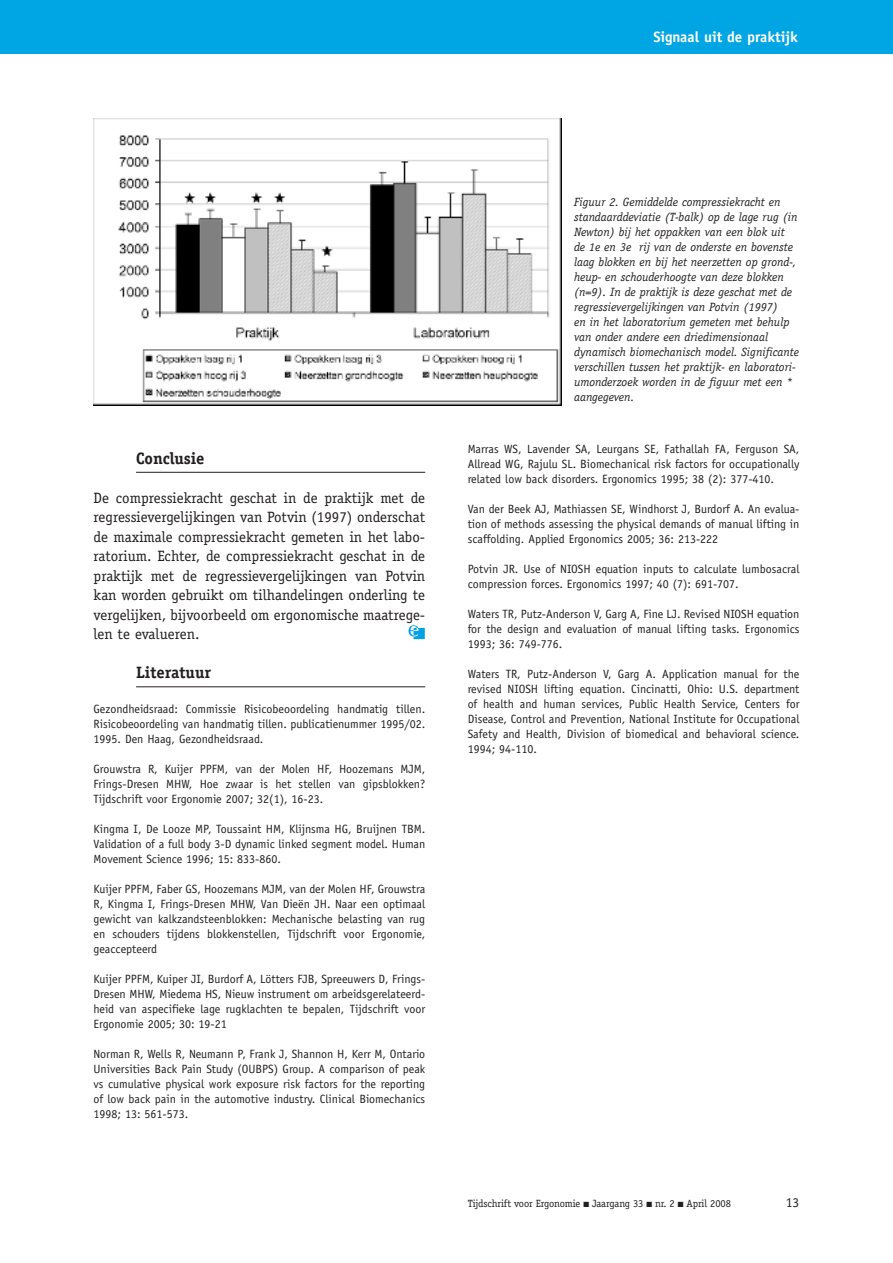
<style>
.page{position:relative;width:893px;height:1263px;background:#fff}
.page>*{position:absolute;margin:0;border:0;box-sizing:border-box;transform-origin:0 0}
.t1{font:700 16.5px "Officina Serif LT";color:#231f20}
.t2{font:15px/19.5px "Officina Serif LT";color:#231f20;text-align:justify}
.t3{font:700 15px "Officina Sans LT";color:#fff}
.t4{font:13.5px "Officina Serif LT";color:#231f20}
.t5{font:12px/15px "Officina Sans LT";color:#231f20;text-align:justify}
.t6{font:italic 12px/15px "Officina Serif LT";color:#231f20}
.t7{font:10.5px "Officina Serif LT";letter-spacing:-.01em;color:#231f20}
</style>
<div class="page">
<svg style="left:408px;top:625px;width:17px;height:14px"></svg>
<div style="left:0;top:0;width:893px;height:54px;background:#00a5e3"></div>
<hr style="left:136px;top:472px;width:289px;height:1px;background:#231f20">
<hr style="left:136px;top:686px;width:289px;height:1px;background:#231f20">
<img style="left:94px;top:118px;width:467px;height:287px">
<p class="t3" style="left:653px;top:31px;width:146px">Signaal uit de praktijk</p>
<p class="t3" style="left:579px;top:34px;width:222px">Hier de tekst van de kop herhalen</p>
<p class="t1" style="left:136px;top:452px;width:70px">Conclusie</p>
<p class="t2" style="left:94px;top:489px;width:333px">De compressiekracht geschat in de praktijk met de regressievergelijkingen van Potvin (1997) onderschat de maximale compressiekracht gemeten in het labo&shy;ratorium. Echter, de compressiekracht geschat in de praktijk met de regressievergelijkingen van Potvin kan worden gebruikt om tilhandelingen onderling te vergelijken, bijvoorbeeld om ergonomische maatrege&shy;len te evalueren.</p>
<p class="t1" style="left:136px;top:666px;width:77px">Literatuur</p>
<p class="t5" style="left:94px;top:702px;width:333px">Gezondheidsraad: Commissie Risicobeoordeling handmatig tillen.<br>Risicobeoordeling van handmatig tillen. publicatienummer 1995/02.<br>1995. Den Haag, Gezondheidsraad.</p>
<p class="t5" style="left:94px;top:762px;width:333px">Grouwstra R, Kuijer PPFM, van der Molen HF, Hoozemans MJM, Frings-Dresen MHW, Hoe zwaar is het stellen van gipsblokken?<br>Tijdschrift voor Ergonomie 2007; 32(1), 16-23.</p>
<p class="t5" style="left:94px;top:822px;width:333px">Kingma I, De Looze MP, Toussaint HM, Klijnsma HG, Bruijnen TBM.<br>Validation of a full body 3-D dynamic linked segment model. Human Movement Science 1996; 15: 833-860.</p>
<p class="t5" style="left:94px;top:882px;width:333px">Kuijer PPFM, Faber GS, Hoozemans MJM, van der Molen HF, Grouwstra R, Kingma I, Frings-Dresen MHW, Van Dieën JH. Naar een optimaal gewicht van kalkzandsteenblokken: Mechanische belasting van rug en schouders tijdens blokkenstellen, Tijdschrift voor Ergonomie, geaccepteerd</p>
<p class="t5" style="left:94px;top:972px;width:333px">Kuijer PPFM, Kuiper JI, Burdorf A, Lötters FJB, Spreeuwers D, Frings-Dresen MHW, Miedema HS, Nieuw instrument om arbeidsgerelateerd&shy;heid van aspecifieke lage rugklachten te bepalen, Tijdschrift voor Ergonomie 2005; 30: 19-21</p>
<p class="t5" style="left:94px;top:1047px;width:333px">Norman R, Wells R, Neumann P, Frank J, Shannon H, Kerr M, Ontario Universities Back Pain Study (OUBPS) Group. A comparison of peak vs cumulative physical work exposure risk factors for the reporting of low back pain in the automotive industry. Clinical Biomechanics 1998; 13: 561-573.</p>
<p class="t6" style="left:574px;top:195px;width:227px">Figuur 2. Gemiddelde compressiekracht en standaarddeviatie (T-balk) op de lage rug (in Newton) bij het oppakken van een blok uit<br>de 1e en 3e rij van de onderste en bovenste laag blokken en bij het neerzetten op grond-, heup- en schouderhoogte van deze blokken (n=9). In de praktijk is deze geschat met de regressievergelijkingen van Potvin (1997)<br>en in het laboratorium gemeten met behulp van onder andere een driedimensionaal dynamisch biomechanisch model. Significante verschillen tussen het praktijk- en laboratori&shy;umonderzoek worden in de figuur met een * aangegeven.</p>
<p class="t5" style="left:468px;top:442px;width:333px">Marras WS, Lavender SA, Leurgans SE, Fathallah FA, Ferguson SA, Allread WG, Rajulu SL. Biomechanical risk factors for occupationally related low back disorders. Ergonomics 1995; 38 (2): 377-410.</p>
<p class="t5" style="left:468px;top:502px;width:333px">Van der Beek AJ, Mathiassen SE, Windhorst J, Burdorf A. An evalua&shy;tion of methods assessing the physical demands of manual lifting in scaffolding. Applied Ergonomics 2005; 36: 213-222</p>
<p class="t5" style="left:468px;top:562px;width:333px">Potvin JR. Use of NIOSH equation inputs to calculate lumbosacral compression forces. Ergonomics 1997; 40 (7): 691-707.</p>
<p class="t5" style="left:468px;top:607px;width:333px">Waters TR, Putz-Anderson V, Garg A, Fine LJ. Revised NIOSH equation for the design and evaluation of manual lifting tasks. Ergonomics 1993; 36: 749-776.</p>
<p class="t5" style="left:468px;top:667px;width:333px">Waters TR, Putz-Anderson V, Garg A. Application manual for the revised NIOSH lifting equation. Cincinatti, Ohio: U.S. department of health and human services, Public Health Service, Centers for Disease, Control and Prevention, National Institute for Occupational Safety and Health, Division of biomedical and behavioral science.<br>1994; 94-110.</p>
<p class="t7" style="left:468px;top:1200px;width:265px">Tijdschrift voor Ergonomie ■ Jaargang 33 ■ nr. 2 ■ April 2008</p>
<p class="t4" style="left:786px;top:1197px;width:15px">13</p>
</div>
